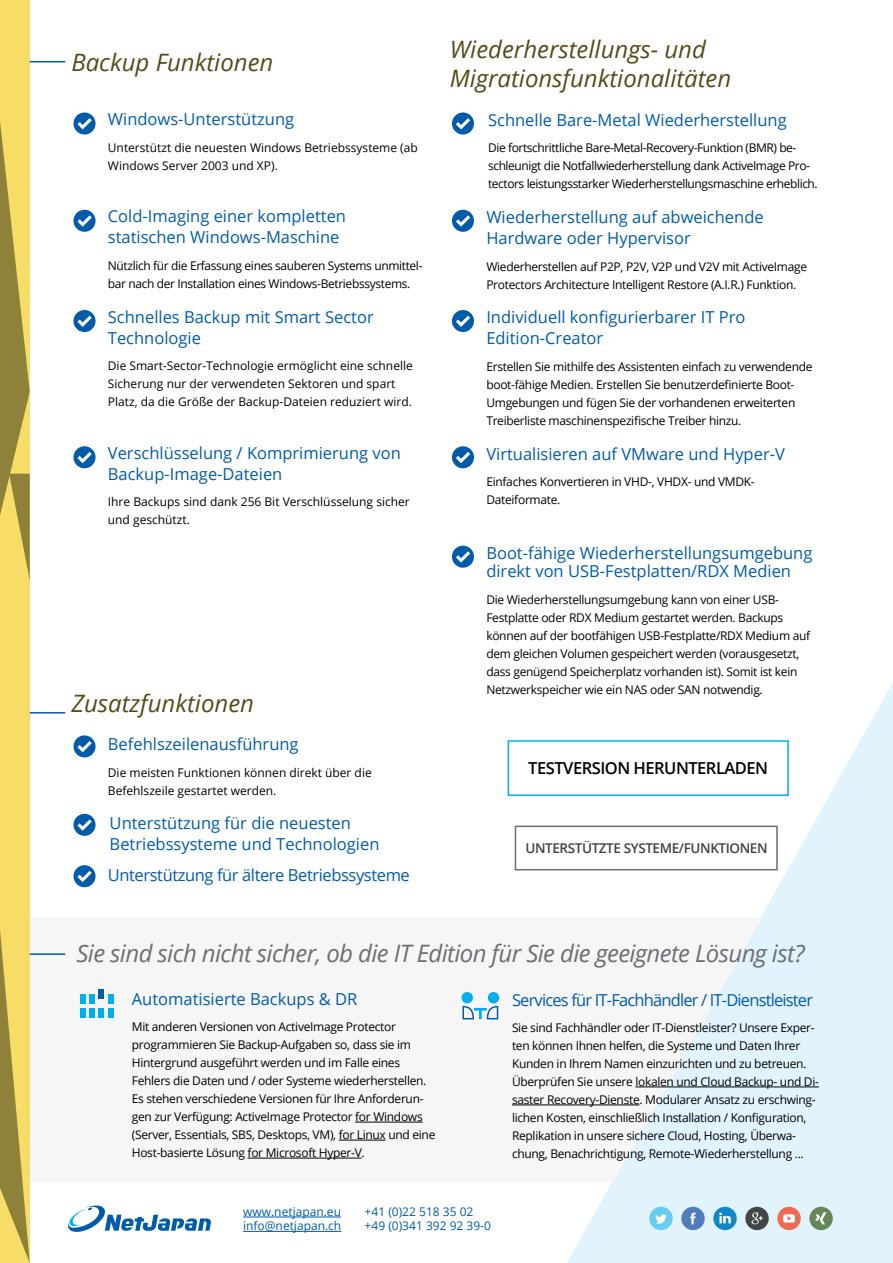
<style>
.page{position:relative;width:893px;height:1263px;background:#fff}
.page>*{position:absolute;margin:0;border:0;box-sizing:border-box;transform-origin:0 0}
.t1{font:italic 24px/28.8px "Open Sans";color:#534b1a}
.t2{font:italic 24px "Open Sans";letter-spacing:-.025em;color:#6d6e71}
.t3{font:16.5px/21px "Open Sans";color:#005baa}
.t4{font:16.5px "Open Sans";letter-spacing:-.05em;color:#005baa}
.t5{font:16.5px "Open Sans";letter-spacing:-.025em;color:#005baa}
.t6{font:600 16.5px "Open Sans";letter-spacing:-.03em;color:#000}
.t7{font:600 13.5px "Open Sans";letter-spacing:-.03em;color:#414042}
.t8{font:12px/18px "Open Sans";letter-spacing:-.025em;color:#000}
.t9{font:12px/18px "Open Sans";color:#000}
.t10{font:12px/14.4px "Open Sans";color:#005baa}
</style>
<div class="page">
<svg style="left:567px;top:683px;width:326px;height:580px;fill:#e1f4fd"></svg>
<svg style="left:68px;top:1205px;width:143px;height:27px"></svg>
<div style="left:681px;top:1207px;width:24px;height:23px;background:#517cbe;border-radius:50%"></div>
<svg style="left:690px;top:1212px;width:6px;height:12px"></svg>
<div style="left:649px;top:1207px;width:24px;height:23px;background:#65cdf0;border-radius:50%"></div>
<svg style="left:655px;top:1214px;width:12px;height:10px"></svg>
<div style="left:713px;top:1207px;width:24px;height:23px;background:#0f87c9;border-radius:50%"></div>
<svg style="left:719px;top:1212px;width:12px;height:11px"></svg>
<div style="left:745px;top:1207px;width:24px;height:23px;background:#434648;border-radius:50%"></div>
<svg style="left:751px;top:1212px;width:12px;height:12px"></svg>
<div style="left:777px;top:1207px;width:24px;height:23px;background:#ed6c52;border-radius:50%"></div>
<svg style="left:783px;top:1214px;width:12px;height:8px"></svg>
<div style="left:809px;top:1207px;width:24px;height:23px;background:#668757;border-radius:50%"></div>
<svg style="left:815px;top:1212px;width:11px;height:12px"></svg>
<svg style="left:73px;top:112px;width:23px;height:23px"></svg>
<svg style="left:452px;top:112px;width:22px;height:23px"></svg>
<svg style="left:73px;top:210px;width:23px;height:22px"></svg>
<svg style="left:452px;top:210px;width:22px;height:22px"></svg>
<svg style="left:73px;top:310px;width:23px;height:22px"></svg>
<svg style="left:452px;top:310px;width:22px;height:22px"></svg>
<svg style="left:73px;top:446px;width:23px;height:22px"></svg>
<svg style="left:452px;top:446px;width:22px;height:22px"></svg>
<svg style="left:452px;top:546px;width:22px;height:22px"></svg>
<svg style="left:73px;top:735px;width:23px;height:22px"></svg>
<svg style="left:73px;top:814px;width:23px;height:22px"></svg>
<svg style="left:73px;top:865px;width:23px;height:22px"></svg>
<div style="left:0;top:0;width:30px;height:1263px;background:#f7dd67"></div>
<svg style="left:0;top:122px;width:30px;height:458px"></svg>
<svg style="left:0;top:931px;width:30px;height:332px"></svg>
<hr style="left:30px;top:712px;width:35px;height:1px;background:#005baa">
<hr style="left:30px;top:61px;width:35px;height:1px;background:#005baa">
<div style="left:508px;top:740px;width:281px;height:56px;border:2px solid #00aeef"></div>
<svg style="left:65px;top:917px;width:697px;height:265px;fill:#f6f6f6"></svg>
<div style="left:80px;top:994px;width:6px;height:9px;background:#00aeef"></div>
<div style="left:89px;top:994px;width:6px;height:9px;background:#00aeef"></div>
<div style="left:99px;top:989px;width:5px;height:10px;background:#005baa"></div>
<div style="left:108px;top:994px;width:6px;height:9px;background:#00aeef"></div>
<div style="left:80px;top:1008px;width:6px;height:10px;background:#00aeef"></div>
<div style="left:89px;top:1008px;width:6px;height:10px;background:#00aeef"></div>
<div style="left:99px;top:1008px;width:5px;height:10px;background:#00aeef"></div>
<div style="left:108px;top:1008px;width:6px;height:10px;background:#00aeef"></div>
<hr style="left:355px;top:1122px;width:68px;height:1px;background:#000">
<hr style="left:339px;top:1140px;width:47px;height:1px;background:#000">
<hr style="left:248px;top:1158px;width:114px;height:1px;background:#000">
<div style="left:462px;top:992px;width:11px;height:11px;background:#00aeef;border-radius:50%"></div>
<div style="left:488px;top:992px;width:11px;height:11px;background:#00aeef;border-radius:50%"></div>
<svg style="left:462px;top:1006px;width:36px;height:13px"></svg>
<hr style="left:635px;top:1086px;width:184px;height:1px;background:#000">
<hr style="left:512px;top:1104px;width:127px;height:1px;background:#000">
<hr style="left:30px;top:953px;width:35px;height:2px;background:#005baa">
<div style="left:515px;top:825px;width:263px;height:45px;border:2px solid #6d6e71"></div>
<hr style="left:243px;top:1217px;width:98px;height:1px;background:#005baa">
<hr style="left:243px;top:1231px;width:98px;height:1px;background:#005baa">
<h1 class="t1" style="left:71px;top:48px;width:203px">Backup Funktionen</h1>
<h2 class="t3" style="left:108px;top:108px;width:188px">Windows-Unterstützung</h2>
<p class="t9" style="left:108px;top:138px;width:311px">Unterstützt die neuesten Windows Betriebssysteme (ab<br>Windows Server 2003 und XP).</p>
<h2 class="t3" style="left:108px;top:205px;width:240px">Cold-Imaging einer kompletten statischen Windows-Maschine</h2>
<p class="t8" style="left:108px;top:256px;width:316px">Nützlich für die Erfassung eines sauberen Systems unmittel&shy;bar nach der Installation eines Windows-Betriebssystems.</p>
<h2 class="t3" style="left:108px;top:306px;width:267px">Schnelles Backup mit Smart Sector<br>Technologie</h2>
<p class="t9" style="left:108px;top:356px;width:306px">Die Smart-Sector-Technologie ermöglicht eine schnelle<br>Sicherung nur der verwendeten Sektoren und spart<br>Platz, da die Größe der Backup-Dateien reduziert wird.</p>
<h2 class="t3" style="left:108px;top:442px;width:295px">Verschlüsselung / Komprimierung von<br>Backup-Image-Dateien</h2>
<p class="t9" style="left:108px;top:493px;width:303px">Ihre Backups sind dank 256 Bit Verschlüsselung sicher und geschützt.</p>
<h1 class="t1" style="left:71px;top:688px;width:184px">Zusatzfunktionen</h1>
<h2 class="t3" style="left:108px;top:733px;width:192px">Befehlszeilenausführung</h2>
<p class="t9" style="left:108px;top:763px;width:265px">Die meisten Funktionen können direkt über die<br>Befehlszeile gestartet werden.</p>
<h2 class="t3" style="left:110px;top:812px;width:271px">Unterstützung für die neuesten<br>Betriebssysteme und Technologien</h2>
<h2 class="t5" style="left:108px;top:863px;width:303px">Unterstützung für ältere Betriebssysteme</h2>
<h1 class="t1" style="left:450px;top:34px;width:283px">Wiederherstellungs- und<br>Migrationsfunktionalitäten</h1>
<h2 class="t3" style="left:488px;top:109px;width:300px">Schnelle Bare-Metal Wiederherstellung</h2>
<p class="t8" style="left:488px;top:139px;width:331px">Die fortschrittliche Bare-Metal-Recovery-Funktion (BMR) be&shy;schleunigt die Notfallwiederherstellung dank ActiveImage Pro&shy;tectors leistungsstarker Wiederherstellungsmaschine erheblich.</p>
<h2 class="t3" style="left:486px;top:206px;width:279px">Wiederherstellung auf abweichende<br>Hardware oder Hypervisor</h2>
<p class="t8" style="left:486px;top:257px;width:322px">Wiederherstellen auf P2P, P2V, V2P und V2V mit ActiveImage<br>Protectors Architecture Intelligent Restore (A.I.R.) Funktion.</p>
<h2 class="t3" style="left:486px;top:307px;width:261px">Individuell konfigurierbarer IT Pro<br>Edition-Creator</h2>
<p class="t8" style="left:486px;top:357px;width:328px">Erstellen Sie mithilfe des Assistenten einfach zu verwendende boot-fähige Medien. Erstellen Sie benutzerdefinierte Boot-Umgebungen und fügen Sie der vorhandenen erweiterten Treiberliste maschinenspezifische Treiber hinzu.</p>
<h2 class="t3" style="left:486px;top:443px;width:300px">Virtualisieren auf VMware und Hyper-V</h2>
<p class="t8" style="left:486px;top:473px;width:270px">Einfaches Konvertieren in VHD-, VHDX- und VMDK-<br>Dateiformate.</p>
<h2 class="t3" style="left:486px;top:544px;width:328px;line-height:18px">Boot-fähige Wiederherstellungsumgebung direkt von USB-Festplatten/RDX Medien</h2>
<p class="t8" style="left:486px;top:590px;width:325px">Die Wiederherstellungsumgebung kann von einer USB-Festplatte oder RDX Medium gestartet werden. Backups können auf der bootfähigen USB-Festplatte/RDX Medium auf dem gleichen Volumen gespeichert werden (vorausgesetzt, dass genügend Speicherplatz vorhanden ist). Somit ist kein Netzwerkspeicher wie ein NAS oder SAN notwendig.</p>
<h2 class="t6" style="left:528px;top:756px;width:241px">TESTVERSION HERUNTERLADEN</h2>
<p class="t7" style="left:525px;top:839px;width:244px">UNTERSTÜTZTE SYSTEME/FUNKTIONEN</p>
<h1 class="t2" style="left:76px;top:937px;width:730px">Sie sind sich nicht sicher, ob die IT Edition für Sie die geeignete Lösung ist?</h1>
<h2 class="t3" style="left:132px;top:988px;width:227px">Automatisierte Backups &amp; DR</h2>
<p class="t8" style="left:132px;top:1017px;width:305px">Mit anderen Versionen von ActiveImage Protector programmieren Sie Backup-Aufgaben so, dass sie im Hintergrund ausgeführt werden und im Falle eines Fehlers die Daten und / oder Systeme wiederherstellen.<br>Es stehen verschiedene Versionen für Ihre Anforderun&shy;gen zur Verfügung: ActiveImage Protector for Windows (Server, Essentials, SBS, Desktops, VM), for Linux und eine Host-basierte Lösung for Microsoft Hyper-V.</p>
<h2 class="t4" style="left:512px;top:988px;width:303px">Services für IT-Fachhändler / IT-Dienstleister</h2>
<p class="t8" style="left:512px;top:1018px;width:308px">Sie sind Fachhändler oder IT-Dienstleister? Unsere Exper&shy;ten können Ihnen helfen, die Systeme und Daten Ihrer Kunden in Ihrem Namen einzurichten und zu betreuen.<br>Überprüfen Sie unsere lokalen und Cloud Backup- und Di&shy;saster Recovery-Dienste. Modularer Ansatz zu erschwing&shy;lichen Kosten, einschließlich Installation / Konfiguration, Replikation in unsere sichere Cloud, Hosting, Überwa&shy;chung, Benachrichtigung, Remote-Wiederherstellung ...</p>
<p class="t10" style="left:243px;top:1204px;width:100px">www.netjapan.eu info@netjapan.ch</p>
<p class="t10" style="left:365px;top:1204px;width:128px">+41 (0)22 518 35 02 +49 (0)341 392 92 39-0</p>
</div>
